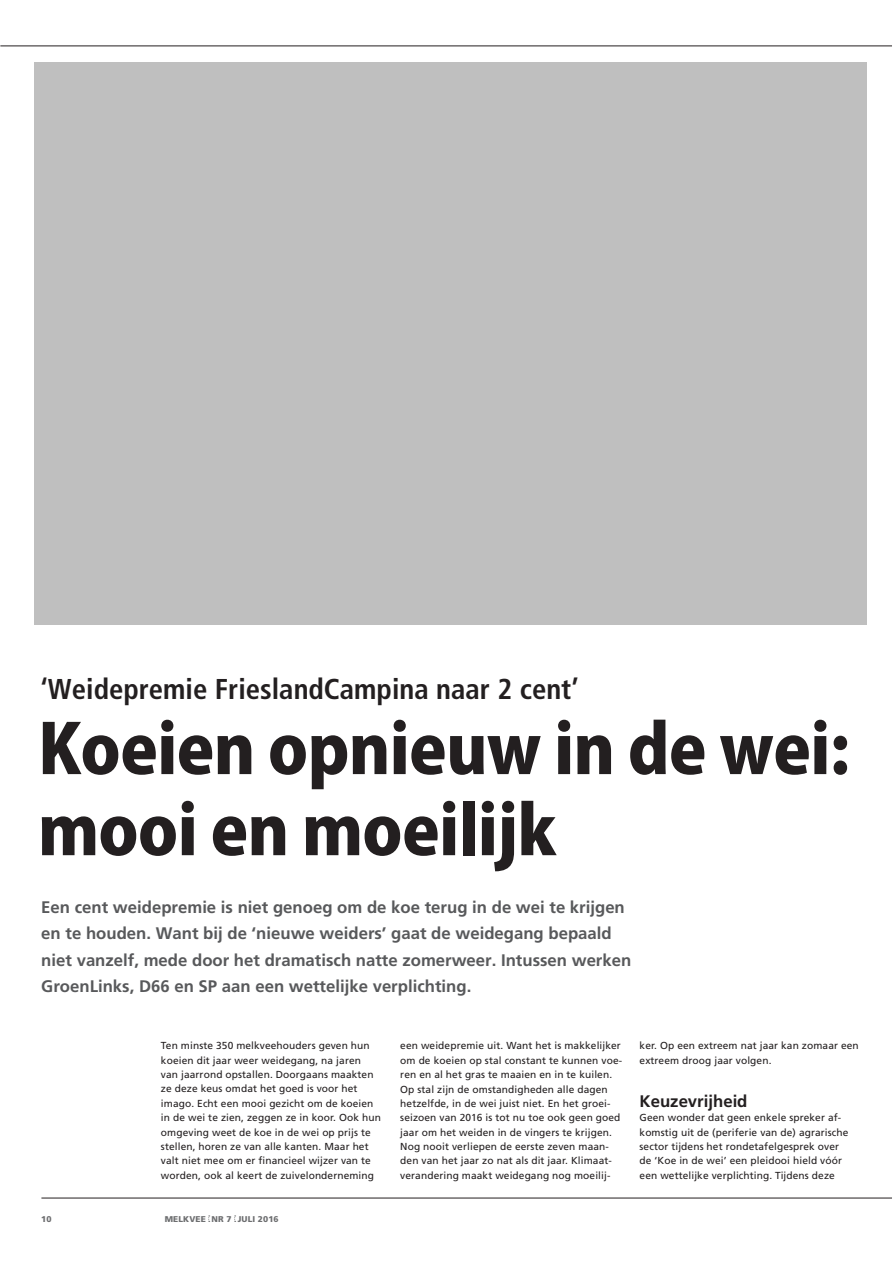
<style>
.page{position:relative;width:893px;height:1263px;background:#fff}
.page>*{position:absolute;margin:0;border:0;box-sizing:border-box;transform-origin:0 0}
.t1{font:67.65px/81.2px "Koz Go Pro Heavy 90 msp RKSJ H";letter-spacing:-.01em;color:#231f20}
.t2{font:700 condensed 28.65px "Frutiger LT Std";color:#231f20}
.t3{font:700 16.8px/26.2px "Frutiger LT Std";color:#58595b}
.t4{font:700 16.8px "Frutiger LT Std";color:#231f20}
.t5{font:10.2px/14.4px "Frutiger LT Std";letter-spacing:.01em;color:#231f20}
.t6{font:900 8.4px "Frutiger LT Std";letter-spacing:.01em;color:#6d6e70}
</style>
<div class="page">
<hr style="left:0;top:46px;width:892px;height:1px;background:#231f20">
<hr style="left:41px;top:1198px;width:851px;height:1px;background:#231f20">
<div style="left:34px;top:62px;width:832px;height:563px;background:#bfbfbf"></div>
<h2 class="t2" style="left:40px;top:672px;width:540px">‘Weidepremie FrieslandCampina naar 2 cent’</h2>
<h1 class="t1" style="left:38px;top:717px;width:813px">Koeien opnieuw in de wei: mooi en moeilijk</h1>
<p class="t3" style="left:41px;top:895px;width:591px">Een cent weidepremie is niet genoeg om de koe terug in de wei te krijgen en te houden. Want bij de ‘nieuwe weiders’ gaat de weidegang bepaald niet vanzelf, mede door het dramatisch natte zomerweer. Intussen werken GroenLinks, D66 en SP aan een wettelijke verplichting.</p>
<p class="t5" style="left:161px;top:1039px;width:221px">Ten minste 350 melkveehouders geven hun koeien dit jaar weer weidegang, na jaren<br>van jaarrond opstallen. Doorgaans maakten ze deze keus omdat het goed is voor het imago. Echt een mooi gezicht om de koeien in de wei te zien, zeggen ze in koor. Ook hun omgeving weet de koe in de wei op prijs te stellen, horen ze van alle kanten. Maar het valt niet mee om er financieel wijzer van te worden, ook al keert de zuivelonderneming</p>
<p class="t5" style="left:400px;top:1039px;width:223px">een weidepremie uit. Want het is makkelijker om de koeien op stal constant te kunnen voe&shy;ren en al het gras te maaien en in te kuilen.<br>Op stal zijn de omstandigheden alle dagen hetzelfde, in de wei juist niet. En het groei&shy;seizoen van 2016 is tot nu toe ook geen goed jaar om het weiden in de vingers te krijgen.<br>Nog nooit verliepen de eerste zeven maan&shy;den van het jaar zo nat als dit jaar. Klimaat&shy;verandering maakt weidegang nog moeilij-</p>
<p class="t5" style="left:639px;top:1039px;width:221px">ker. Op een extreem nat jaar kan zomaar een extreem droog jaar volgen.</p>
<h3 class="t4" style="left:639px;top:1094px;width:109px">Keuzevrijheid</h3>
<p class="t5" style="left:639px;top:1111px;width:210px">Geen wonder dat geen enkele spreker af&shy;komstig uit de (periferie van de) agrarische sector tijdens het rondetafelgesprek over de ‘Koe in de wei’ een pleidooi hield vóór een wettelijke verplichting. Tijdens deze</p>
<p class="t6" style="left:41px;top:1214px;width:12px">10</p>
<p class="t6" style="left:165px;top:1214px;width:115px">MELKVEE NR 7 JULI 2016</p>
</div>
